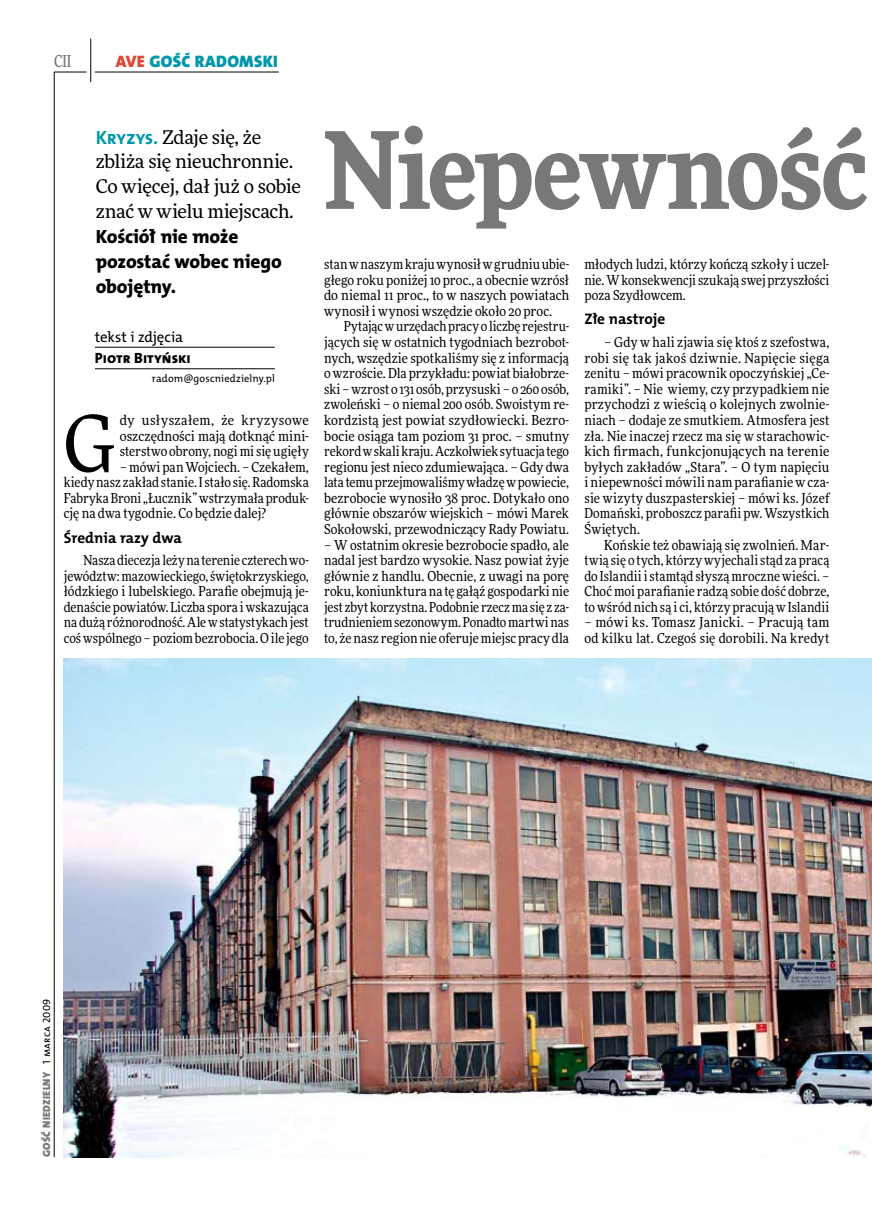
<style>
.page{position:relative;width:872px;height:1221px;background:#fff}
.page>*{position:absolute;margin:0;border:0;box-sizing:border-box;transform-origin:0 0}
.t1{font:900 106.5px "Freeday Narrow";letter-spacing:-.015em;color:#787779}
.t2{font:78.15px "Freeday Narrow News";color:#000}
.t3{font:19.35px/24.9px "The Mix HP8 Ex Bld";letter-spacing:-.005em;color:#000}
.t4{font:18.9px/24.9px "Freeday News";letter-spacing:-.015em;color:#000}
.t5{font:16.65px "The Mix HP9 Blk";letter-spacing:.02em;color:#0097aa}
.t6{font:500 16.5px "Freeday Narrow";color:#787779;scale:.9 1}
.t7{font:15.3px "The Mix HP7 Bld";color:#000}
.t8{font:14.85px "The Mix HP5 Plain";color:#000}
.t9{font:14.85px "The Mix HP8 Ex Bld";color:#000}
.t10{font:13.8px/15.6px "Freeday Narrow News";letter-spacing:.005em;color:#000;text-align:justify}
.t11{font:10.5px "The Mix HP9 Blk";letter-spacing:.025em;color:#787779}
.t12{font:10.5px "The Mix HP5 Plain";letter-spacing:.015em;color:#000}
.s1{color:#dc4a39}
.s2{font-family:"The Mix HP7 Bld";font-size:19.35px;color:#0097aa}
.s3{font-family:"The Mix HP5 Plain";color:#000}
</style>
<div class="page">
<hr style="left:54px;top:72px;width:1px;height:1085px;background:#000">
<hr style="left:90px;top:39px;width:1px;height:43px;background:#000">
<hr style="left:54px;top:72px;width:33px;height:1px;background:#000">
<hr style="left:95px;top:72px;width:184px;height:1px;background:#000">
<hr style="left:95px;top:347px;width:180px;height:1px;background:#000">
<hr style="left:95px;top:368px;width:180px;height:1px;background:#000">
<img style="left:64px;top:658px;width:808px;height:498px">
<p class="t6" style="left:54px;top:50px;width:20px">CII</p>
<p class="t5" style="left:116px;top:50px;width:164px"><span class="s1">AVE</span> GOŚĆ RADOMSKI</p>
<h3 class="t4" style="left:96px;top:124px;width:207px"><span class="s2">Kryzys.</span> Zdaje się, że zbliża się nieuchronnie.<br>Co więcej, dał już o sobie znać w wielu miejscach.</h3>
<h3 class="t3" style="left:96px;top:224px;width:188px">Kościół nie może pozostać wobec niego obojętny.</h3>
<p class="t8" style="left:95px;top:328px;width:90px">tekst i zdjęcia</p>
<p class="t9" style="left:95px;top:348px;width:97px">Piotr Bityński</p>
<p class="t12" style="left:152px;top:371px;width:124px">radom@goscniedzielny.pl</p>
<h2 class="t2" style="left:64px;top:396px;width:53px">G</h2>
<p class="t10" style="left:120px;top:412px;width:190px">dy usłyszałem, że kryzysowe oszczędności mają dotknąć mini&shy;sterstwo obrony, nogi mi się ugięły</p>
<p class="t10" style="left:64px;top:459px;width:246px;text-indent:56px">– mówi pan Wojciech. – Czekałem, kiedy nasz zakład stanie. Istało się. Radomska Fabryka Broni „Łucznik” wstrzymała produk&shy;cję na dwa tygodnie. Co będzie dalej?</p>
<p class="t7" style="left:64px;top:527px;width:120px">Średnia razy dwa</p>
<p class="t10" style="left:64px;top:552px;width:246px;text-indent:20px">Nasza diecezja leży na terenie czterech wo&shy;jewództw: mazowieckiego, świętokrzyskiego, łódzkiego i lubelskiego. Parafie obejmują je&shy;denaście powiatów. Liczba spora i wskazująca na dużą różnorodność. Ale wstatystykach jest coś wspólnego – poziom bezrobocia. Oile jego</p>
<h1 class="t1" style="left:324px;top:101px;width:545px">Niepewność</h1>
<p class="t10" style="left:324px;top:256px;width:246px">stan wnaszym kraju wynosił wgrudniu ubie&shy;głego roku poniżej 10 proc., a obecnie wzrósł do niemal 11 proc., to w naszych powiatach wynosił i wynosi wszędzie około 20 proc.</p>
<p class="t10" style="left:324px;top:318px;width:246px;text-indent:20px">Pytając wurzędach pracy o liczbę rejestru&shy;jących się w ostatnich tygodniach bezrobot&shy;nych, wszędzie spotkaliśmy się z informacją o wzroście. Dla przykładu: powiat białobrze&shy;ski – wzrost o 131 osób, przysuski – o 260 osób, zwoleński – o niemal 200 osób. Swoistym re&shy;kordzistą jest powiat szydłowiecki. Bezro&shy;bocie osiąga tam poziom 31 proc. – smutny rekord wskali kraju. Aczkolwiek sytuacja tego regionu jest nieco zdumiewająca. – Gdy dwa lata temu przejmowaliśmy władzę wpowiecie, bezrobocie wynosiło 38 proc. Dotykało ono głównie obszarów wiejskich – mówi Marek Sokołowski, przewodniczący Rady Powiatu.</p>
<p class="t10" style="left:324px;top:536px;width:246px">– W ostatnim okresie bezrobocie spadło, ale nadal jest bardzo wysokie. Nasz powiat żyje głównie z handlu. Obecnie, z uwagi na porę roku, koniunktura na tę gałąź gospodarki nie jest zbyt korzystna. Podobnie rzecz ma się z za&shy;trudnieniem sezonowym. Ponadto martwi nas to, że nasz region nie oferuje miejsc pracy dla</p>
<p class="t10" style="left:584px;top:256px;width:246px">młodych ludzi, którzy kończą szkoły i uczel&shy;nie. Wkonsekwencji szukają swej przyszłości poza Szydłowcem.</p>
<p class="t7" style="left:584px;top:309px;width:82px">Złe nastroje</p>
<p class="t10" style="left:584px;top:334px;width:246px;text-indent:20px">– Gdy w hali zjawia się ktoś z szefostwa, robi się tak jakoś dziwnie. Napięcie sięga zenitu – mówi pracownik opoczyńskiej „Ce&shy;ramiki”. – Nie wiemy, czy przypadkiem nie przychodzi z wieścią o kolejnych zwolnie&shy;niach – dodaje ze smutkiem. Atmosfera jest zła. Nie inaczej rzecz ma się w starachowic&shy;kich firmach, funkcjonujących na terenie byłych zakładów „Stara”. – O tym napięciu i niepewności mówili nam parafianie w cza&shy;sie wizyty duszpasterskiej – mówi ks. Józef Domański, proboszcz parafii pw. Wszystkich Świętych.</p>
<p class="t10" style="left:584px;top:536px;width:246px;text-indent:20px">Końskie też obawiają się zwolnień. Mar&shy;twią się o tych, którzy wyjechali stąd za pracą do Islandii istamtąd słyszą mroczne wieści. – Choć moi parafianie radzą sobie dość dobrze, to wśród nich są i ci, którzy pracują w Islandii</p>
<p class="t10" style="left:584px;top:614px;width:246px">– mówi ks. Tomasz Janicki. – Pracują tam od kilku lat. Czegoś się dorobili. Na kredyt</p>
<p class="t11" style="left:40px;top:1156px;width:160px;rotate:-90deg">GOŚĆ NIEDZIELNY <span class="s3">1 marca 2009</span></p>
</div>
